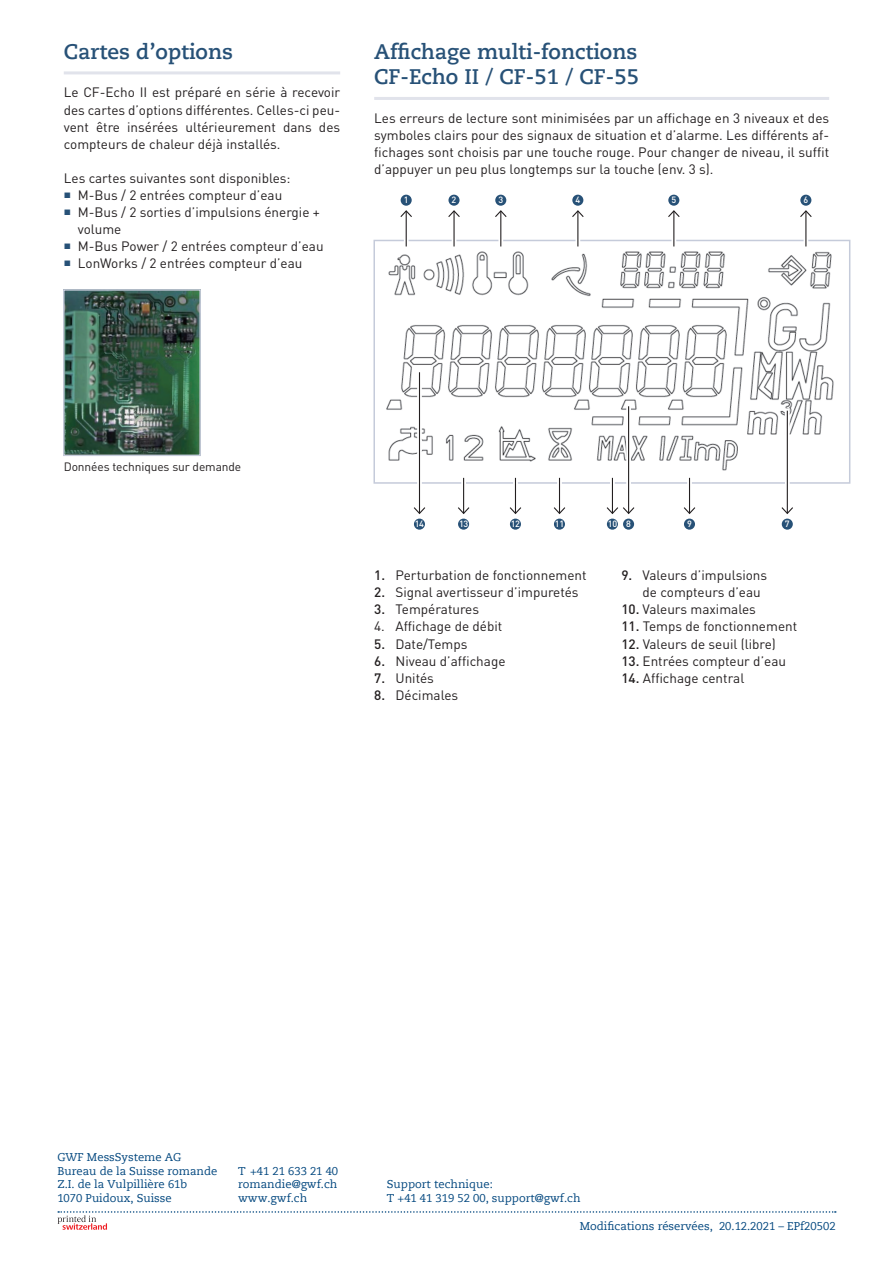
<style>
.page{position:relative;width:893px;height:1263px;background:#fff}
.page>*{position:absolute;margin:0;border:0;box-sizing:border-box;transform-origin:0 0}
.Titel_Linie-unten{font:700 21px/25.5px "Caecilia Com 75";color:#275177}
.Grundtext{font:13.5px/17.1px "DIN Pro";color:#231f20;text-align:justify}
.Tab_Grundtext{font:12px "DIN Pro";letter-spacing:-.01em;color:#231f20}
.t1{font:11.25px/13.5px "Caecilia Com 55 Roman";color:#00467e}
.Grafiken_Text{font:500 9px "DIN Pro";color:#fff}
.s1{font-weight:500}
</style>
<div class="page">
<svg style="left:57px;top:1211px;width:779px;height:19px"></svg>
<hr style="left:64px;top:71px;width:276px;height:3px;background:#e1e3eb">
<img style="left:66px;top:292px;width:132px;height:161px">
<div style="left:63px;top:289px;width:138px;height:167px;border:2px solid #c5cbda"></div>
<hr style="left:374px;top:97px;width:455px;height:3px;background:#e1e3eb">
<div style="left:401px;top:195px;width:11px;height:11px;background:#275177;border-radius:50%"></div>
<img style="left:386px;top:251px;width:448px;height:220px">
<div style="left:373px;top:240px;width:477px;height:244px;border:2px solid #c5cbda"></div>
<div style="left:417px;top:370px;width:5px;height:144px;background:#f3f3f3"></div>
<hr style="left:419px;top:372px;width:1px;height:141px;background:#231f20">
<svg style="left:414px;top:497px;width:12px;height:24px"></svg>
<svg style="left:461px;top:477px;width:5px;height:20px"></svg>
<hr style="left:463px;top:478px;width:1px;height:35px;background:#231f20">
<svg style="left:458px;top:497px;width:12px;height:24px"></svg>
<div style="left:513px;top:475px;width:5px;height:39px;background:#f6f6f6"></div>
<hr style="left:515px;top:478px;width:1px;height:35px;background:#231f20">
<svg style="left:509px;top:507px;width:12px;height:14px"></svg>
<div style="left:557px;top:475px;width:5px;height:39px;background:#f6f6f6"></div>
<hr style="left:559px;top:478px;width:1px;height:35px;background:#231f20">
<svg style="left:554px;top:507px;width:12px;height:14px"></svg>
<svg style="left:610px;top:477px;width:5px;height:20px"></svg>
<hr style="left:612px;top:478px;width:1px;height:35px;background:#231f20">
<div style="left:687px;top:475px;width:5px;height:39px;background:#fff"></div>
<hr style="left:689px;top:478px;width:1px;height:35px;background:#231f20">
<svg style="left:684px;top:497px;width:12px;height:24px"></svg>
<svg style="left:404px;top:227px;width:5px;height:20px"></svg>
<hr style="left:406px;top:211px;width:1px;height:35px;background:#231f20">
<svg style="left:400px;top:204px;width:12px;height:23px"></svg>
<hr style="left:452px;top:211px;width:4px;height:38px;background:#fff">
<hr style="left:453px;top:211px;width:2px;height:35px;background:#231f20">
<svg style="left:448px;top:205px;width:12px;height:22px"></svg>
<div style="left:448px;top:195px;width:12px;height:11px;background:#275177;border-radius:50%"></div>
<svg style="left:498px;top:227px;width:5px;height:20px"></svg>
<hr style="left:500px;top:211px;width:1px;height:35px;background:#231f20">
<svg style="left:495px;top:204px;width:12px;height:23px"></svg>
<div style="left:495px;top:195px;width:11px;height:11px;background:#275177;border-radius:50%"></div>
<svg style="left:575px;top:227px;width:5px;height:20px"></svg>
<hr style="left:577px;top:211px;width:1px;height:35px;background:#231f20">
<svg style="left:572px;top:204px;width:12px;height:23px"></svg>
<div style="left:572px;top:195px;width:11px;height:11px;background:#275177;border-radius:50%"></div>
<svg style="left:671px;top:227px;width:5px;height:20px"></svg>
<hr style="left:673px;top:211px;width:1px;height:35px;background:#231f20">
<svg style="left:668px;top:204px;width:12px;height:23px"></svg>
<div style="left:668px;top:195px;width:11px;height:11px;background:#275177;border-radius:50%"></div>
<svg style="left:803px;top:227px;width:5px;height:20px"></svg>
<hr style="left:805px;top:211px;width:1px;height:35px;background:#231f20">
<svg style="left:800px;top:204px;width:12px;height:23px"></svg>
<div style="left:800px;top:195px;width:11px;height:11px;background:#275177;border-radius:50%"></div>
<div style="left:414px;top:519px;width:11px;height:11px;background:#275177;border-radius:50%"></div>
<div style="left:458px;top:519px;width:11px;height:11px;background:#275177;border-radius:50%"></div>
<div style="left:510px;top:519px;width:11px;height:11px;background:#275177;border-radius:50%"></div>
<div style="left:554px;top:519px;width:11px;height:11px;background:#275177;border-radius:50%"></div>
<div style="left:607px;top:519px;width:11px;height:11px;background:#275177;border-radius:50%"></div>
<div style="left:684px;top:519px;width:11px;height:11px;background:#275177;border-radius:50%"></div>
<svg style="left:626px;top:404px;width:5px;height:93px"></svg>
<hr style="left:628px;top:406px;width:1px;height:107px;background:#231f20">
<svg style="left:606px;top:497px;width:29px;height:24px"></svg>
<div style="left:623px;top:519px;width:11px;height:11px;background:#275177;border-radius:50%"></div>
<svg style="left:785px;top:408px;width:5px;height:89px"></svg>
<hr style="left:787px;top:411px;width:1px;height:102px;background:#231f20">
<svg style="left:781px;top:497px;width:12px;height:24px"></svg>
<div style="left:782px;top:519px;width:11px;height:11px;background:#275177;border-radius:50%"></div>
<p class="Titel_Linie-unten" style="left:64px;top:38px;width:171px">Cartes d’options</p>
<p class="Grundtext" style="left:64px;top:83px;width:278px">Le CF-Echo II est préparé en série à recevoir des cartes d’options différentes. Celles-ci peu&shy;vent être insérées ultérieurement dans des compteurs de chaleur déjà installés.</p>
<p class="Grundtext" style="left:64px;top:169px;width:228px">Les cartes suivantes sont disponibles:</p>
<p class="Grundtext" style="left:64px;top:186px;width:220px"><sup>■</sup> M-Bus / 2 entrées compteur d’eau</p>
<p class="Grundtext" style="left:78px;top:203px;width:244px;text-indent:-14px"><sup>■</sup> M-Bus / 2 sorties d’impulsions énergie + volume</p>
<p class="Grundtext" style="left:64px;top:237px;width:261px"><sup>■</sup> M-Bus Power / 2 entrées compteur d’eau</p>
<p class="Grundtext" style="left:64px;top:254px;width:240px"><sup>■</sup> LonWorks / 2 entrées compteur d’eau</p>
<p class="Titel_Linie-unten" style="left:374px;top:38px;width:267px">Affichage multi-fonctions<br>CF-Echo II / CF-51 / CF-55</p>
<p class="Grundtext" style="left:374px;top:109px;width:456px">Les erreurs de lecture sont minimisées par un affichage en 3 niveaux et des symboles clairs pour des signaux de situation et d’alarme. Les différents af&shy;fichages sont choisis par une touche rouge. Pour changer de niveau, il suffit d’appuyer un peu plus longtemps sur la touche (env. 3 s).</p>
<p class="Grafiken_Text" style="left:404px;top:194px;width:6px">1</p>
<p class="Grafiken_Text" style="left:452px;top:194px;width:6px">2</p>
<p class="Grafiken_Text" style="left:498px;top:194px;width:6px">3</p>
<p class="Grafiken_Text" style="left:575px;top:194px;width:6px">4</p>
<p class="Grafiken_Text" style="left:671px;top:194px;width:6px">5</p>
<p class="Grafiken_Text" style="left:803px;top:194px;width:6px">6</p>
<p class="Tab_Grundtext" style="left:64px;top:458px;width:179px">Données techniques sur demande</p>
<p class="Grafiken_Text" style="left:415px;top:518px;width:11px">1 4</p>
<p class="Grafiken_Text" style="left:459px;top:518px;width:11px">1 3</p>
<p class="Grafiken_Text" style="left:511px;top:518px;width:11px">1 2</p>
<p class="Grafiken_Text" style="left:555px;top:518px;width:11px">11</p>
<p class="Grafiken_Text" style="left:608px;top:518px;width:11px">10</p>
<p class="Grafiken_Text" style="left:626px;top:518px;width:6px">8</p>
<p class="Grafiken_Text" style="left:687px;top:518px;width:6px">9</p>
<p class="Grafiken_Text" style="left:785px;top:518px;width:6px">7</p>
<p class="Grundtext" style="left:374px;top:566px;width:214px"><span class="s1">1.</span> Perturbation de fonctionnement</p>
<p class="Grundtext" style="left:374px;top:583px;width:206px"><span class="s1">2.</span> Signal avertisseur d’impuretés</p>
<p class="Grundtext" style="left:374px;top:600px;width:106px"><span class="s1">3.</span> Températures</p>
<p class="Grundtext" style="left:374px;top:617px;width:130px">4. Affichage de débit</p>
<p class="Grundtext" style="left:374px;top:634px;width:95px"><span class="s1">5.</span> Date/Temps</p>
<p class="Grundtext" style="left:374px;top:652px;width:133px"><span class="s1">6.</span> Niveau d’affichage</p>
<p class="Grundtext" style="left:374px;top:669px;width:61px"><span class="s1">7.</span> Unités</p>
<p class="Grundtext" style="left:374px;top:686px;width:86px"><span class="s1">8.</span> Décimales</p>
<p class="Grundtext" style="left:643px;top:566px;width:126px;text-indent:-21px"><span class="s1">9.</span> Valeurs d’impulsions de compteurs d’eau</p>
<p class="Grundtext" style="left:621px;top:600px;width:136px"><span class="s1">10.</span> Valeurs maximales</p>
<p class="Grundtext" style="left:621px;top:617px;width:177px"><span class="s1">11.</span> Temps de fonctionnement</p>
<p class="Grundtext" style="left:621px;top:634px;width:156px"><span class="s1">12.</span> Valeurs de seuil (libre)</p>
<p class="Grundtext" style="left:621px;top:652px;width:166px"><span class="s1">13.</span> Entrées compteur d’eau</p>
<p class="Grundtext" style="left:621px;top:669px;width:125px"><span class="s1">14.</span> Affichage central</p>
<p class="t1" style="left:57px;top:1150px;width:162px">GWF MessSysteme AG<br>Bureau de la Suisse romande<br>Z.I. de la Vulpillière 61b<br>1070 Puidoux, Suisse</p>
<p class="t1" style="left:238px;top:1164px;width:102px;text-align:justify">T +41 21 633 21 40 romandie@gwf.ch www.gwf.ch</p>
<p class="t1" style="left:387px;top:1177px;width:195px">Support technique:<br>T +41 41 319 52 00, support@gwf.ch</p>
<p class="t1" style="left:580px;top:1219px;width:135px">Modifications réservées,</p>
<p class="t1" style="left:719px;top:1219px;width:118px">20.12.2021 – EPf20502</p>
</div>
